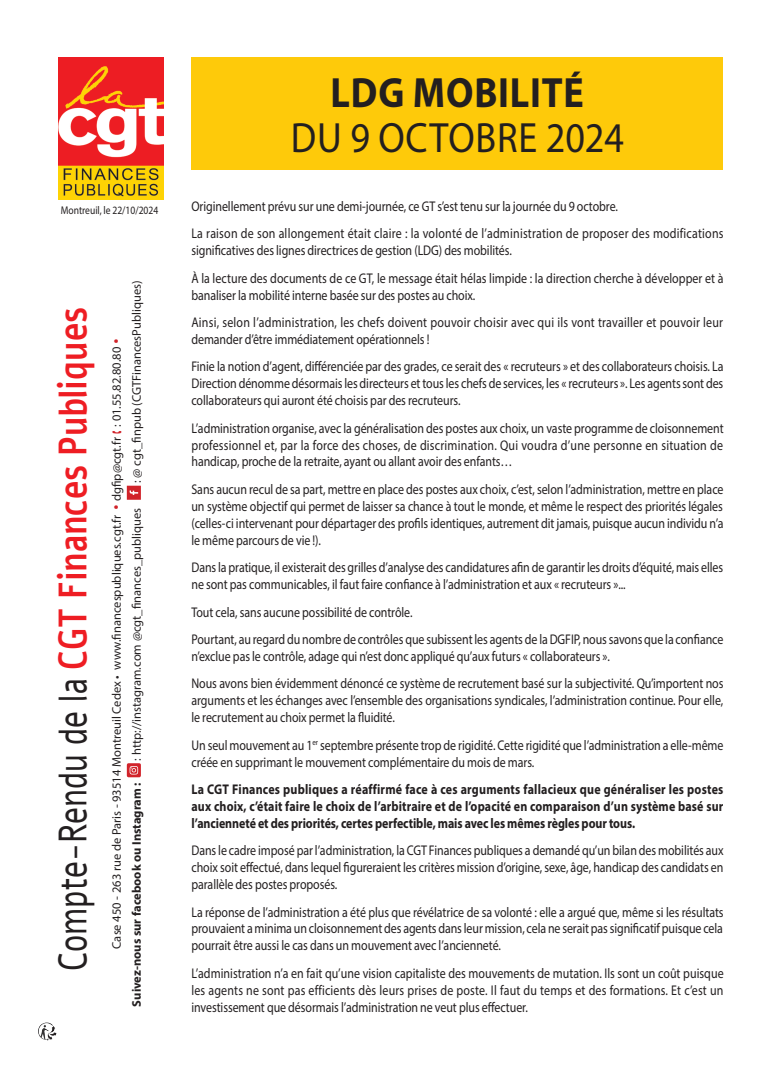
<style>
.page{position:relative;width:780px;height:1088px;background:#fff}
.page>*{position:absolute;margin:0;border:0;box-sizing:border-box;transform-origin:0 0}
.t1{font:42.5px "Myriad Pro";letter-spacing:.02em;color:#231f20;scale:.9 1}
.t2{font:700 42.5px "Myriad Pro";letter-spacing:.02em;color:#231f20;scale:.9 1}
.t3{font:700 39.38px "Alef";color:#ee1d23;scale:.8 1}
.t4{font:14px/16.9px "Myriad Pro";letter-spacing:-.005em;color:#231f20;scale:.85 1}
.t5{font:14px/27.5px "Myriad Pro";letter-spacing:.015em;color:#231f20;scale:.85 1}
.t6{font:700 14px/16.9px "Myriad Pro";letter-spacing:-.005em;color:#231f20;text-align:justify;scale:.85 1}
.t7{font:12.5px/20.1px "Myriad Pro";color:#231f20}
.t8{font:11.25px "Myriad Pro";color:#231f20;scale:.85 1}
.s1{font-weight:400;color:#231f20}
.s2{color:#d1232a}
.s3{font-weight:700}
</style>
<div class="page">
<img style="left:38px;top:1022px;width:19px;height:19px">
<div style="left:191px;top:58px;width:532px;height:112px;background:#feca0a"></div>
<img style="left:58px;top:58px;width:105px;height:142px">
<svg style="left:127px;top:763px;width:14px;height:14px"></svg>
<svg style="left:127px;top:486px;width:14px;height:14px"></svg>
<p class="t8" style="left:61px;top:203px;width:116px">Montreuil, le 22/10/2024</p>
<h2 class="t3" style="left:47px;top:971px;width:832px;rotate:-90deg"><span class="s1">Compte-Rendu de la</span> CGT Finances Publiques</h2>
<p class="t7" style="left:126px;top:483px;width:204px;rotate:-90deg">: @ cgt_finpub (CGTFinancesPubliques)</p>
<p class="t7" style="left:106px;top:1006px;width:669px;text-indent:58px;rotate:-90deg">Case 450 - 263 rue de Paris - 93514 Montreuil Cedex • www.financespubliques.cgt.fr <span class="s2">•</span> dgfip@cgt.fr : 01.55.82.80.80 <span class="s2">•<br></span><span class="s3">Suivez-nous sur facebook ou Instagram :</span></p>
<p class="t7" style="left:126px;top:760px;width:254px;rotate:-90deg">: http://instagram.com @cgt_finances_publiques</p>
<h1 class="t2" style="left:330px;top:65px;width:283px">LDG MOBILITÉ</h1>
<h1 class="t1" style="left:291px;top:112px;width:372px">DU 9 OCTOBRE 2024</h1>
<p class="t5" style="left:191px;top:192px;width:627px">Originellement prévu sur une demi-journée, ce GT s’est tenu sur la journée du 9 octobre.<br>La raison de son allongement était claire : la volonté de l’administration de proposer des modifications</p>
<p class="t4" style="left:191px;top:236px;width:627px;line-height:27.5px">significatives des lignes directrices de gestion (LDG) des mobilités.<br>À la lecture des documents de ce GT, le message était hélas limpide : la direction cherche à développer et à</p>
<p class="t5" style="left:191px;top:281px;width:627px">banaliser la mobilité interne basée sur des postes au choix.<br>Ainsi, selon l’administration, les chefs doivent pouvoir choisir avec qui ils vont travailler et pouvoir leur</p>
<p class="t4" style="left:191px;top:325px;width:627px;line-height:27.5px">demander d’être immédiatement opérationnels !<br>Finie la notion d’agent, différenciée par des grades, ce serait des « recruteurs » et des collaborateurs choisis. La</p>
<p class="t4" style="left:191px;top:375px;width:627px">Direction dénomme désormais les directeurs et tous les chefs de services, les « recruteurs ». Les agents sont des collaborateurs qui auront été choisis par des recruteurs.</p>
<p class="t4" style="left:191px;top:419px;width:627px;text-align:justify">L’administration organise, avec la généralisation des postes aux choix, un vaste programme de cloisonnement professionnel et, par la force des choses, de discrimination. Qui voudra d’une personne en situation de handicap, proche de la retraite, ayant ou allant avoir des enfants…</p>
<p class="t4" style="left:191px;top:481px;width:627px;text-align:justify">Sans aucun recul de sa part, mettre en place des postes aux choix, c’est, selon l’administration, mettre en place un système objectif qui permet de laisser sa chance à tout le monde, et même le respect des priorités légales (celles-ci intervenant pour départager des profils identiques, autrement dit jamais, puisque aucun individu n’a le même parcours de vie !).</p>
<p class="t4" style="left:191px;top:559px;width:627px">Dans la pratique, il existerait des grilles d’analyse des candidatures afin de garantir les droits d’équité, mais elles ne sont pas communicables, il faut faire confiance à l’administration et aux « recruteurs »...</p>
<p class="t4" style="left:191px;top:598px;width:627px;line-height:27.5px">Tout cela, sans aucune possibilité de contrôle.<br>Pourtant, au regard du nombre de contrôles que subissent les agents de la DGFIP, nous savons que la confiance</p>
<p class="t4" style="left:191px;top:642px;width:627px;line-height:27.5px">n’exclue pas le contrôle, adage qui n’est donc appliqué qu’aux futurs « collaborateurs ».<br>Nous avons bien évidemment dénoncé ce système de recrutement basé sur la subjectivité. Qu’importent nos</p>
<p class="t4" style="left:191px;top:692px;width:627px">arguments et les échanges avec l’ensemble des organisations syndicales, l’administration continue. Pour elle, le recrutement au choix permet la fluidité.</p>
<p class="t4" style="left:191px;top:736px;width:627px">Un seul mouvement au 1<sup>er</sup> septembre présente trop de rigidité. Cette rigidité que l’administration a elle-même créée en supprimant le mouvement complémentaire du mois de mars.</p>
<p class="t6" style="left:191px;top:780px;width:627px">La CGT Finances publiques a réaffirmé face à ces arguments fallacieux que généraliser les postes aux choix, c’était faire le choix de l’arbitraire et de l’opacité en comparaison d’un système basé sur l’ancienneté et des priorités, certes perfectible, mais avec les mêmes règles pour tous.</p>
<p class="t4" style="left:191px;top:842px;width:627px;text-align:justify">Dans le cadre imposé par l’administration, la CGT Finances publiques a demandé qu’un bilan des mobilités aux choix soit effectué, dans lequel figureraient les critères mission d’origine, sexe, âge, handicap des candidats en parallèle des postes proposés.</p>
<p class="t4" style="left:191px;top:903px;width:627px;text-align:justify">La réponse de l’administration a été plus que révélatrice de sa volonté : elle a argué que, même si les résultats prouvaient a minima un cloisonnement des agents dans leur mission, cela ne serait pas significatif puisque cela pourrait être aussi le cas dans un mouvement avec l’ancienneté.</p>
<p class="t4" style="left:191px;top:964px;width:627px;text-align:justify">L’administration n’a en fait qu’une vision capitaliste des mouvements de mutation. Ils sont un coût puisque les agents ne sont pas efficients dès leurs prises de poste. Il faut du temps et des formations. Et c’est un investissement que désormais l’administration ne veut plus effectuer.</p>
</div>
